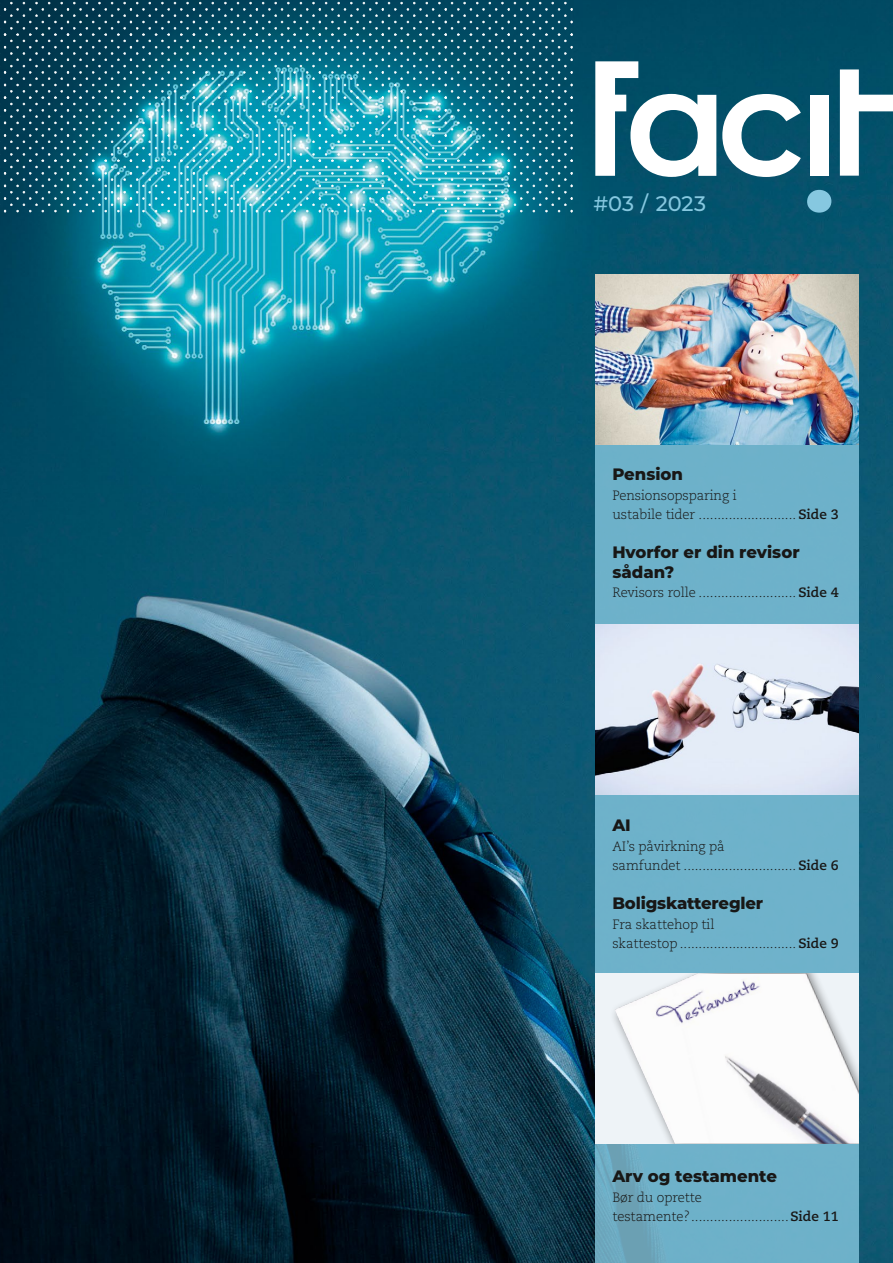
<style>
.page{position:relative;width:893px;height:1263px;background:#fff}
.page>*{position:absolute;margin:0;border:0;box-sizing:border-box;transform-origin:0 0}
.t1{font:500 21px "Montserrat";letter-spacing:-.01em;color:#86c8e0}
.t2{font:800 16.5px/19.5px "Montserrat";color:#181716}
.t3{font:300 13.5px/19.5px "Caecilia LT Std";letter-spacing:-.01em;color:#181716}
.s1{font-weight:700}
</style>
<div class="page">
<img style="left:0;top:0;width:893px;height:1263px">
<div style="left:595px;top:274px;width:264px;height:989px;background:#6eb1ca"></div>
<svg style="left:807px;top:190px;width:24px;height:23px"></svg>
<svg style="left:722px;top:94px;width:79px;height:83px"></svg>
<div style="left:810px;top:95px;width:19px;height:81px;background:#fff"></div>
<svg style="left:595px;top:61px;width:121px;height:116px"></svg>
<svg style="left:840px;top:69px;width:53px;height:107px"></svg>
<img style="left:595px;top:624px;width:264px;height:170px">
<div style="left:595px;top:973px;width:264px;height:171px;background:#eef3f7"></div>
<img style="left:615px;top:973px;width:244px;height:171px">
<img style="left:595px;top:274px;width:264px;height:170px">
<svg style="left:0;top:0;width:575px;height:213px"></svg>
<h1 class="t1" style="left:593px;top:189px;width:114px">#03 / 2023</h1>
<p class="t2" style="left:612px;top:464px;width:72px">Pension</p>
<p class="t3" style="left:612px;top:486px;width:228px">Pensionsopsparing i<br>ustabile tider .......................... <span class="s1">Side 3</span></p>
<p class="t2" style="left:612px;top:542px;width:189px">Hvorfor er din revisor sådan?</p>
<p class="t3" style="left:612px;top:583px;width:228px">Revisors rolle .......................... <span class="s1">Side 4</span></p>
<p class="t2" style="left:612px;top:815px;width:20px">AI</p>
<p class="t3" style="left:612px;top:837px;width:228px">AI’s påvirkning på<br>samfundet .............................. <span class="s1">Side 6</span></p>
<p class="t2" style="left:612px;top:893px;width:152px">Boligskatteregler</p>
<p class="t3" style="left:612px;top:915px;width:228px">Fra skattehop til<br>skattestop ............................... <span class="s1">Side 9</span></p>
<p class="t2" style="left:612px;top:1166px;width:166px">Arv og testamente</p>
<p class="t3" style="left:612px;top:1188px;width:228px">Bør du oprette testamente?..........................<span class="s1">Side 11</span></p>
</div>
